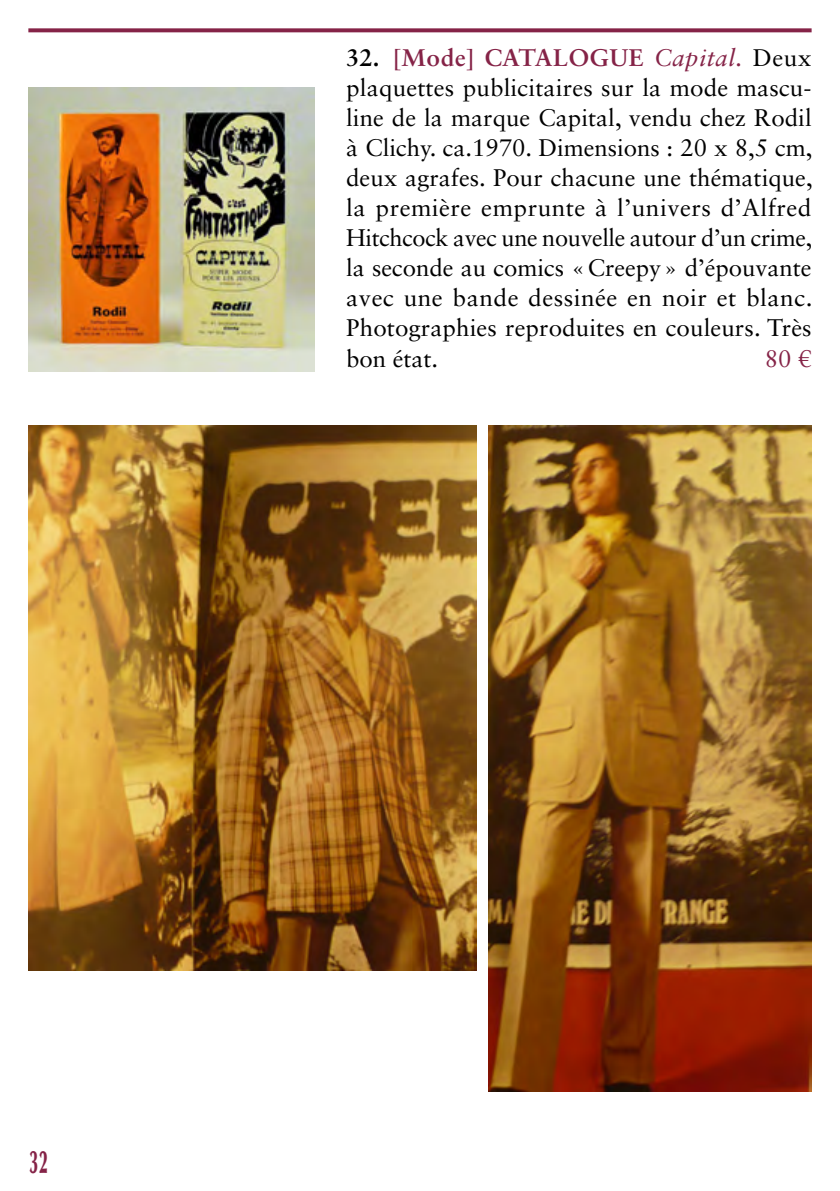
<style>
.page{position:relative;width:840px;height:1191px;background:#fff}
.page>*{position:absolute;margin:0;border:0;box-sizing:border-box;transform-origin:0 0}
.t1{font:900 32px "Optima LT Std";color:#852347;scale:.5 1}
.t2{font:24px/30px "Sabon LT Std";letter-spacing:.005em;color:#000;text-align:justify}
.t3{font:24px "Sabon LT Std";color:#852347}
.s1{font-weight:700}
.s2{font-weight:700;color:#852347}
.s3{font-style:italic;color:#852347}
</style>
<div class="page">
<svg style="left:28px;top:28px;width:783px;height:4px;fill:#852347"></svg>
<img style="left:28px;top:88px;width:286px;height:284px">
<img style="left:28px;top:425px;width:448px;height:545px">
<img style="left:488px;top:425px;width:323px;height:666px">
<p class="t2" style="left:346px;top:43px;width:467px"><span class="s1">32.</span> <span class="s2">[Mode] CATALOGUE</span> <span class="s3">Capital.</span> Deux plaquettes publicitaires sur la mode mascu&shy;line de la marque Capital, vendu chez Rodil à Clichy. ca.1970. Dimensions : 20 x 8,5 cm, deux agrafes. Pour chacune une thématique, la première emprunte à l’univers d’Alfred Hitchcock avec une nouvelle autour d’un crime, la seconde au comics «Creepy» d’épouvante avec une bande dessinée en noir et blanc.<br>Photographies reproduites en couleurs. Très bon état.</p>
<p class="t3" style="left:764px;top:344px;width:48px">80 €</p>
<h1 class="t1" style="left:30px;top:1143px;width:37px">32</h1>
</div>
